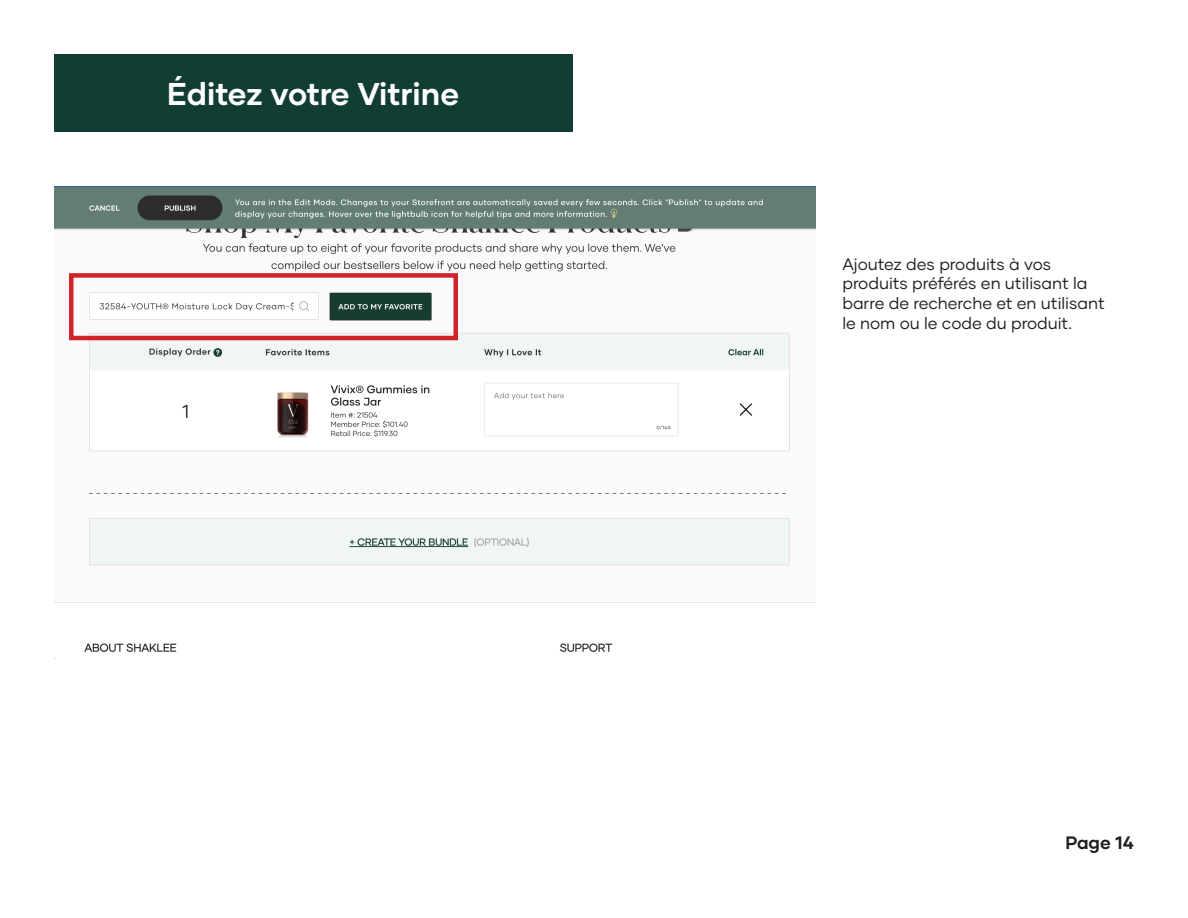
<style>
.page{position:relative;width:1188px;height:918px;background:#fff}
.page>*{position:absolute;margin:0;border:0;box-sizing:border-box;transform-origin:0 0}
.t1{font:700 31.5px "Gilmer";color:#fff}
.t2{font:700 18px "Gilmer";color:#231f20}
.t3{font:16.5px/19.8px "Gilmer";color:#231f20}
</style>
<div class="page">
<div style="left:54px;top:54px;width:518px;height:78px;background:#113d34"></div>
<img style="left:54px;top:187px;width:762px;height:465px">
<div style="left:69px;top:273px;width:389px;height:67px;border:4px solid #d1232a"></div>
<p class="t1" style="left:167px;top:74px;width:293px">Éditez votre Vitrine</p>
<p class="t3" style="left:842px;top:254px;width:264px">Ajoutez des produits à vos produits préférés en utilisant la barre de recherche et en utilisant le nom ou le code du produit.</p>
<p class="t2" style="left:1066px;top:831px;width:70px">Page 14</p>
</div>
